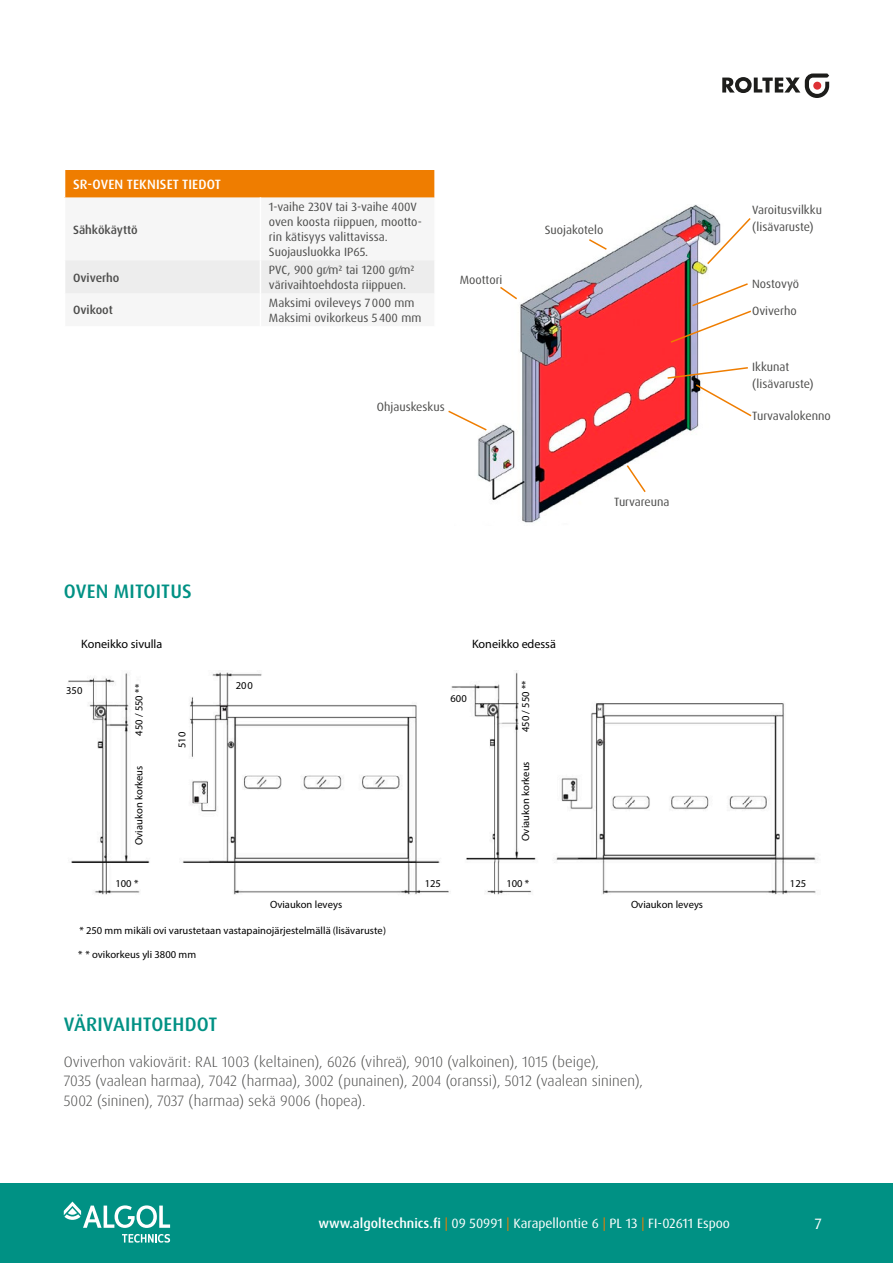
<style>
.page{position:relative;width:893px;height:1263px;background:#fff}
.page>*{position:absolute;margin:0;border:0;box-sizing:border-box;transform-origin:0 0}
.t1{font:500 19.5px "Dax Pro";letter-spacing:.01em;color:#009184}
.t2{font:300 15px/19.5px "Dax Pro";color:#4b4b4a}
.t3{font:15px "Dax Pro";color:#fff}
.t4{font:13.5px "Dax Pro";color:#fff}
.t5{font:500 13.5px "Dax Pro";letter-spacing:.01em;color:#fff}
.t6{font:700 12.15px "Helvetica";letter-spacing:-.005em;color:#000}
.t7{font:12px/15px "Dax Pro";color:#4b4b4a}
.t8{font:500 12px "Dax Pro";color:#4b4b4a}
.t9{font:10.5px "Helvetica";letter-spacing:-.005em;color:#000}
.s1{font-weight:500}
.s2{color:#ef7d00}
</style>
<div class="page">
<img style="left:478px;top:205px;width:237px;height:318px">
<div style="left:0;top:1183px;width:893px;height:80px;background:#009184"></div>
<svg style="left:122px;top:1234px;width:48px;height:8px"></svg>
<svg style="left:64px;top:1201px;width:106px;height:27px"></svg>
<svg style="left:722px;top:74px;width:107px;height:24px"></svg>
<div style="left:65px;top:170px;width:370px;height:27px;background:#ef7d00"></div>
<div style="left:65px;top:197px;width:369px;height:97px;background:#f6f6f6"></div>
<div style="left:65px;top:260px;width:369px;height:33px;background:#ededed"></div>
<hr style="left:434px;top:170px;width:2px;height:27px;background:#fff">
<hr style="left:260px;top:197px;width:1px;height:63px;background:#fff">
<hr style="left:260px;top:260px;width:1px;height:33px;background:#fff">
<hr style="left:260px;top:293px;width:1px;height:33px;background:#fff">
<svg style="left:448px;top:409px;width:40px;height:23px"></svg>
<svg style="left:498px;top:285px;width:21px;height:16px"></svg>
<svg style="left:587px;top:238px;width:21px;height:13px"></svg>
<svg style="left:706px;top:216px;width:45px;height:50px"></svg>
<svg style="left:669px;top:282px;width:82px;height:62px"></svg>
<svg style="left:666px;top:366px;width:86px;height:52px"></svg>
<svg style="left:625px;top:464px;width:22px;height:30px"></svg>
<img style="left:68px;top:671px;width:750px;height:224px">
<p class="t5" style="left:73px;top:175px;width:149px">SR-OVEN TEKNISET TIEDOT</p>
<p class="t8" style="left:73px;top:222px;width:66px">Sähkökäyttö</p>
<p class="t7" style="left:269px;top:199px;width:154px">1-vaihe 230V tai 3-vaihe 400V oven koosta riippuen, mootto&shy;rin kätisyys valittavissa.<br>Suojausluokka IP65.</p>
<p class="t8" style="left:73px;top:270px;width:48px">Oviverho</p>
<p class="t7" style="left:269px;top:262px;width:147px">PVC, 900 gr/m2 tai 1200 gr/m2 värivaihtoehdosta riippuen.</p>
<p class="t8" style="left:73px;top:303px;width:41px">Ovikoot</p>
<p class="t7" style="left:269px;top:295px;width:154px">Maksimi ovileveys 7000 mm<br>Maksimi ovikorkeus 5400 mm</p>
<p class="t7" style="left:460px;top:272px;width:44px">Moottori</p>
<p class="t7" style="left:377px;top:400px;width:69px">Ohjauskeskus</p>
<p class="t7" style="left:545px;top:222px;width:60px">Suojakotelo</p>
<h1 class="t1" style="left:64px;top:579px;width:130px">OVEN MITOITUS</h1>
<p class="t6" style="left:81px;top:636px;width:83px">Koneikko sivulla</p>
<p class="t6" style="left:472px;top:636px;width:85px">Koneikko edessä</p>
<p class="t9" style="left:66px;top:684px;width:18px">350</p>
<p class="t9" style="left:133px;top:736px;width:53px;rotate:-90deg">450 / 550 **</p>
<p class="t9" style="left:519px;top:732px;width:53px;rotate:-90deg">450 / 550 **</p>
<p class="t9" style="left:176px;top:748px;width:18px;rotate:-90deg">510</p>
<p class="t9" style="left:236px;top:679px;width:19px">200</p>
<p class="t9" style="left:451px;top:692px;width:18px">600</p>
<p class="t9" style="left:132px;top:845px;width:81px;rotate:-90deg">Oviaukon korkeus</p>
<p class="t9" style="left:519px;top:841px;width:81px;rotate:-90deg">Oviaukon korkeus</p>
<p class="t7" style="left:614px;top:494px;width:57px">Turvareuna</p>
<p class="t7" style="left:752px;top:202px;width:71px;line-height:16.5px">Varoitusvilkku (lisävaruste)</p>
<p class="t7" style="left:752px;top:277px;width:48px">Nostovyö</p>
<p class="t7" style="left:752px;top:304px;width:46px">Oviverho</p>
<p class="t7" style="left:752px;top:359px;width:63px;line-height:16.5px">Ikkunat (lisävaruste)</p>
<p class="t7" style="left:752px;top:408px;width:80px">Turvavalokenno</p>
<p class="t9" style="left:116px;top:877px;width:24px">100 *</p>
<p class="t9" style="left:425px;top:877px;width:18px">125</p>
<p class="t9" style="left:506px;top:877px;width:24px">100 *</p>
<p class="t9" style="left:790px;top:877px;width:18px">125</p>
<p class="t9" style="left:270px;top:898px;width:74px">Oviaukon leveys</p>
<p class="t9" style="left:631px;top:898px;width:74px">Oviaukon leveys</p>
<p class="t9" style="left:80px;top:924px;width:308px">* 250 mm mikäli ovi varustetaan vastapainojärjestelmällä (lisävaruste)</p>
<p class="t9" style="left:78px;top:948px;width:120px">* * ovikorkeus yli 3800 mm</p>
<h1 class="t1" style="left:64px;top:1011px;width:155px">VÄRIVAIHTOEHDOT</h1>
<p class="t2" style="left:64px;top:1052px;width:581px">Oviverhon vakiovärit: RAL 1003 (keltainen), 6026 (vihreä), 9010 (valkoinen), 1015 (beige),<br>7035 (vaalean harmaa), 7042 (harmaa), 3002 (punainen), 2004 (oranssi), 5012 (vaalean sininen),<br>5002 (sininen), 7037 (harmaa) sekä 9006 (hopea).</p>
<p class="t4" style="left:318px;top:1215px;width:413px"><span class="s1">www.algoltechnics.fi</span> <span class="s2">|</span> 09 50991 <span class="s2">|</span> Karapellontie 6 <span class="s2">|</span> PL 13 <span class="s2">|</span> FI-02611 Espoo</p>
<p class="t3" style="left:815px;top:1214px;width:8px">7</p>
</div>
